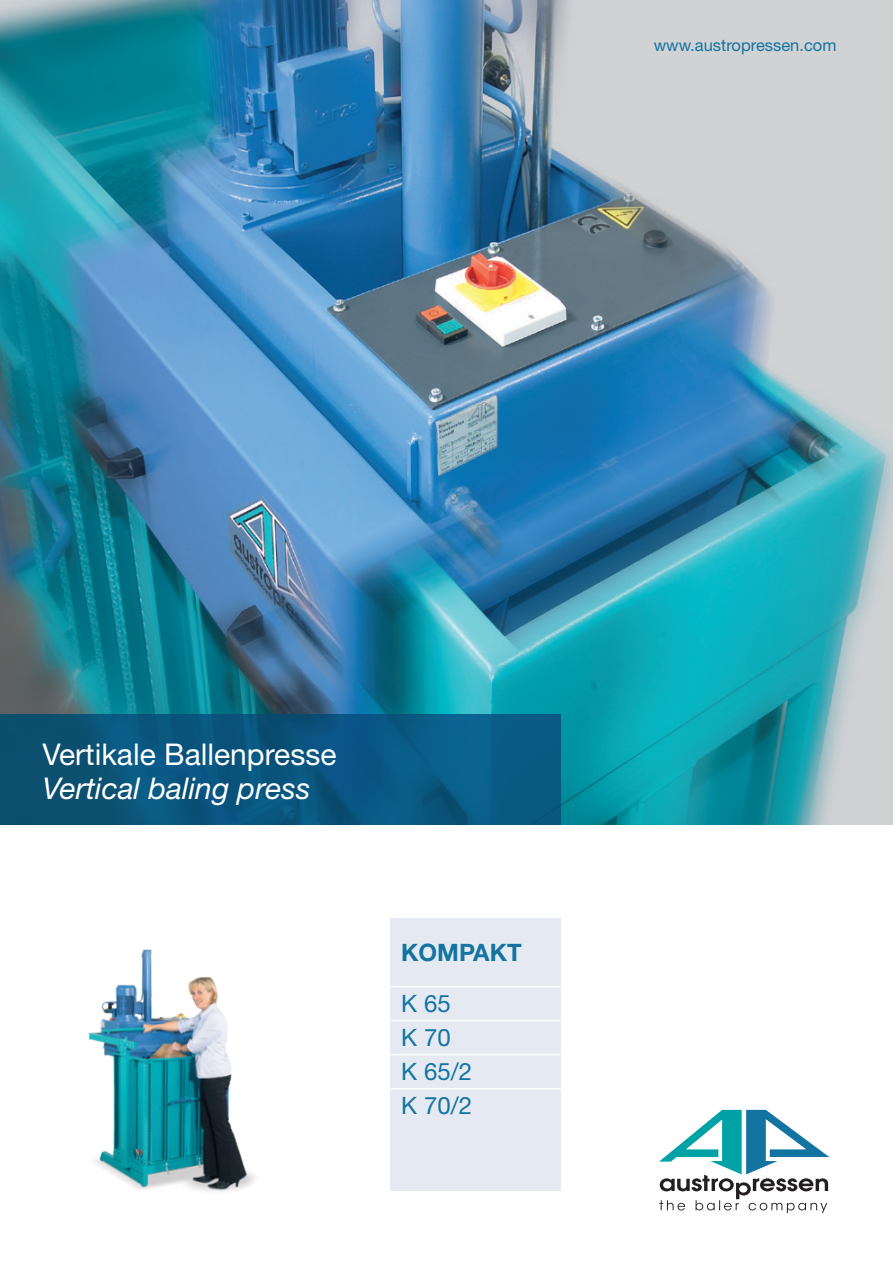
<style>
.page{position:relative;width:893px;height:1263px;background:#fff}
.page>*{position:absolute;margin:0;border:0;box-sizing:border-box;transform-origin:0 0}
.t1{font:30px "Helvetica Neue LT Std";color:#fff}
.t2{font:italic 30px "Helvetica Neue LT Std";color:#fff}
.t3{font:24px/34px "Helvetica Neue LT Std";color:#1373a1}
.t4{font:700 24px "Helvetica Neue LT Std";color:#1373a1}
.t5{font:16.5px "Helvetica Neue LT Std";color:#1373a1}
</style>
<div class="page">
<img style="left:0;top:0;width:893px;height:825px">
<svg style="left:0;top:714px;width:561px;height:111px;background:#09567e"></svg>
<img style="left:88px;top:949px;width:167px;height:243px">
<div style="left:391px;top:918px;width:170px;height:273px;background:#e5eaf2"></div>
<hr style="left:391px;top:986px;width:170px;height:1px;background:#fff">
<hr style="left:391px;top:1020px;width:170px;height:1px;background:#fff">
<hr style="left:391px;top:1054px;width:170px;height:1px;background:#fff">
<hr style="left:391px;top:1088px;width:170px;height:1px;background:#fff">
<svg style="left:659px;top:1110px;width:170px;height:103px"></svg>
<p class="t5" style="left:654px;top:35px;width:184px">www.austropressen.com</p>
<p class="t1" style="left:43px;top:737px;width:295px">Vertikale Ballenpresse</p>
<p class="t2" style="left:43px;top:771px;width:269px">Vertical baling press</p>
<p class="t4" style="left:401px;top:938px;width:122px">KOMPAKT</p>
<p class="t3" style="left:401px;top:986px;width:72px">K 65<br>K 70<br>K 65/2<br>K 70/2</p>
</div>
